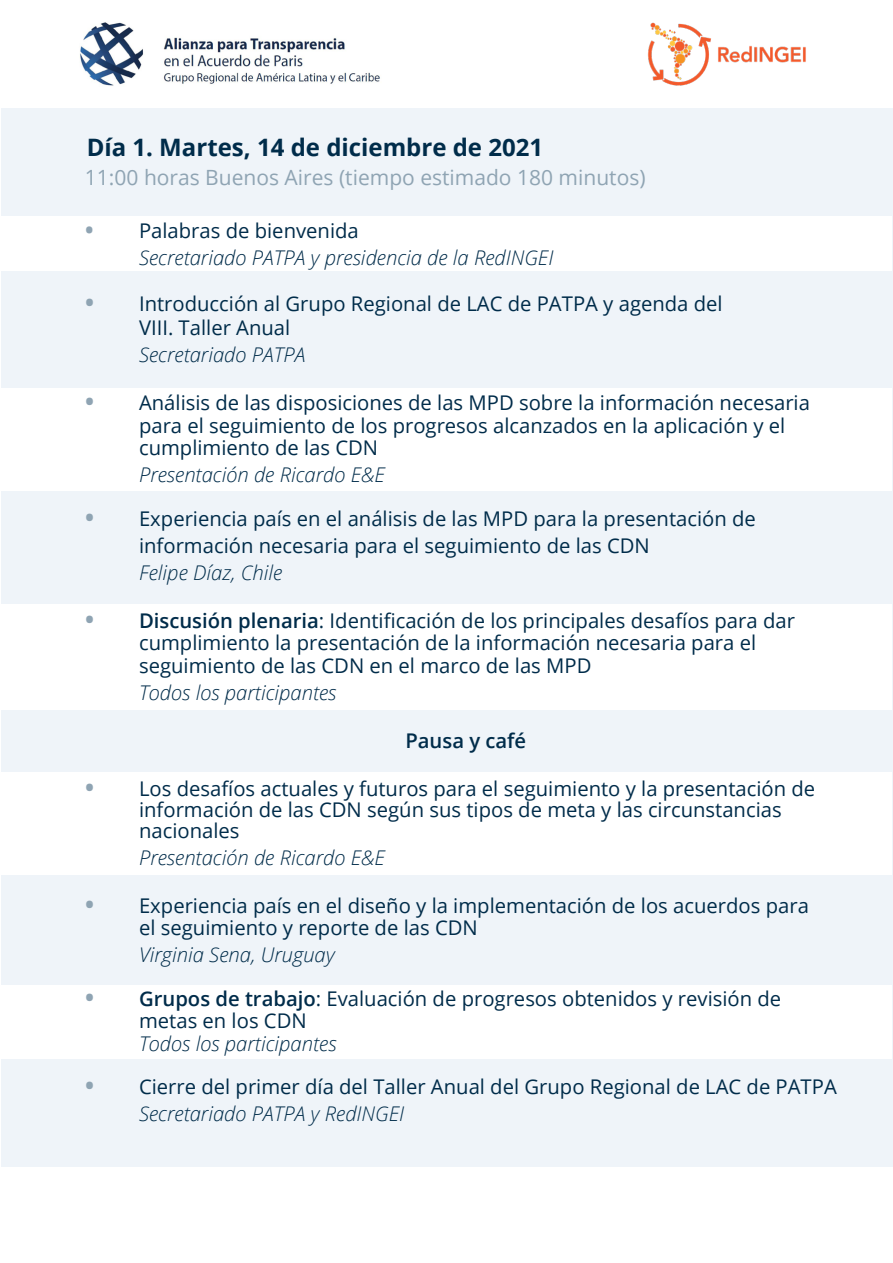
<style>
.page{position:relative;width:893px;height:1263px;background:#fff}
.page>*{position:absolute;margin:0;border:0;box-sizing:border-box;transform-origin:0 0}
.t1{font:700 24px "Open Sans";color:#002c4a}
.t2{font:21px "Open Sans";color:#8fa4b3}
.t3{font:20.25px/22.5px "Open Sans";color:#002c4a}
.t4{font:italic 300 20.25px/27px "Open Sans";color:#002c4a}
.t5{font:600 20.25px "Open Sans";color:#002c4a}
.s1{font-weight:700;font-style:normal;font-size:22.5px;color:#8fa4b3}
.s2{font-weight:400;font-style:normal}
.s3{font-weight:700;font-size:24px;color:#8fa4b3}
.s4{font-weight:600}
.s5{font-weight:300;font-style:italic}
</style>
<div class="page">
<div style="left:1px;top:108px;width:891px;height:1059px;background:#eff4f9"></div>
<img style="left:80px;top:22px;width:300px;height:64px">
<img style="left:648px;top:22px;width:158px;height:64px">
<div style="left:1px;top:604px;width:891px;height:105px;background:#fff"></div>
<div style="left:1px;top:216px;width:891px;height:55px;background:#fff"></div>
<div style="left:1px;top:388px;width:891px;height:102px;background:#fff"></div>
<div style="left:1px;top:772px;width:891px;height:102px;background:#fff"></div>
<div style="left:1px;top:985px;width:891px;height:74px;background:#fff"></div>
<p class="t1" style="left:87px;top:130px;width:458px">Día 1. Martes, 14 de diciembre de 2021</p>
<p class="t2" style="left:85px;top:163px;width:562px">11:00 horas Buenos Aires (tiempo estimado 180 minutos)</p>
<p class="t4" style="left:139px;top:216px;width:416px;text-indent:-54px"><span class="s1">•</span> <span class="s2">Palabras de bienvenida<br></span>Secretariado PATPA y presidencia de la RedINGEI</p>
<p class="t3" style="left:139px;top:291px;width:585px;line-height:24px;text-indent:-54px"><span class="s3">•</span> Introducción al Grupo Regional de LAC de PATPA y agenda del<br>VIII. Taller Anual</p>
<p class="t4" style="left:139px;top:341px;width:168px">Secretariado PATPA</p>
<p class="t3" style="left:139px;top:391px;width:672px;text-indent:-54px"><span class="s3">•</span> Análisis de las disposiciones de las MPD sobre la información necesaria para el seguimiento de los progresos alcanzados en la aplicación y el cumplimiento de las CDN</p>
<p class="t4" style="left:139px;top:461px;width:247px">Presentación de Ricardo E&amp;E</p>
<p class="t3" style="left:139px;top:504px;width:618px;line-height:27px;text-indent:-54px"><span class="s3">•</span> Experiencia país en el análisis de las MPD para la presentación de información necesaria para el seguimiento de las CDN</p>
<p class="t4" style="left:139px;top:558px;width:145px">Felipe Díaz, Chile</p>
<p class="t3" style="left:139px;top:609px;width:657px;text-indent:-54px"><span class="s3">•</span> <span class="s4">Discusión plenaria</span>: Identificación de los principales desafíos para dar cumplimiento la presentación de la información necesaria para el seguimiento de las CDN en el marco de las MPD</p>
<p class="t4" style="left:139px;top:678px;width:199px">Todos los participantes</p>
<p class="t5" style="left:405px;top:726px;width:122px">Pausa y café</p>
<p class="t3" style="left:139px;top:777px;width:678px;line-height:21px;text-indent:-54px"><span class="s3">•</span> Los desafíos actuales y futuros para el seguimiento y la presentación de información de las CDN según sus tipos de meta y las circunstancias nacionales</p>
<p class="t4" style="left:139px;top:843px;width:247px">Presentación de Ricardo E&amp;E</p>
<p class="t3" style="left:139px;top:894px;width:671px;text-indent:-54px"><span class="s3">•</span> Experiencia país en el diseño y la implementación de los acuerdos para el seguimiento y reporte de las CDN</p>
<p class="t4" style="left:139px;top:941px;width:197px">Virginia Sena, Uruguay</p>
<p class="t3" style="left:139px;top:987px;width:644px;text-indent:-54px"><span class="s3">•</span> <span class="s4">Grupos de trabajo</span>: Evaluación de progresos obtenidos y revisión de metas en los CDN</p>
<p class="t4" style="left:139px;top:1029px;width:199px">Todos los participantes</p>
<p class="t3" style="left:139px;top:1073px;width:699px;line-height:27px;text-indent:-54px"><span class="s3">•</span> Cierre del primer día del Taller Anual del Grupo Regional de LAC de PATPA<br><span class="s5">Secretariado PATPA y RedINGEI</span></p>
</div>
